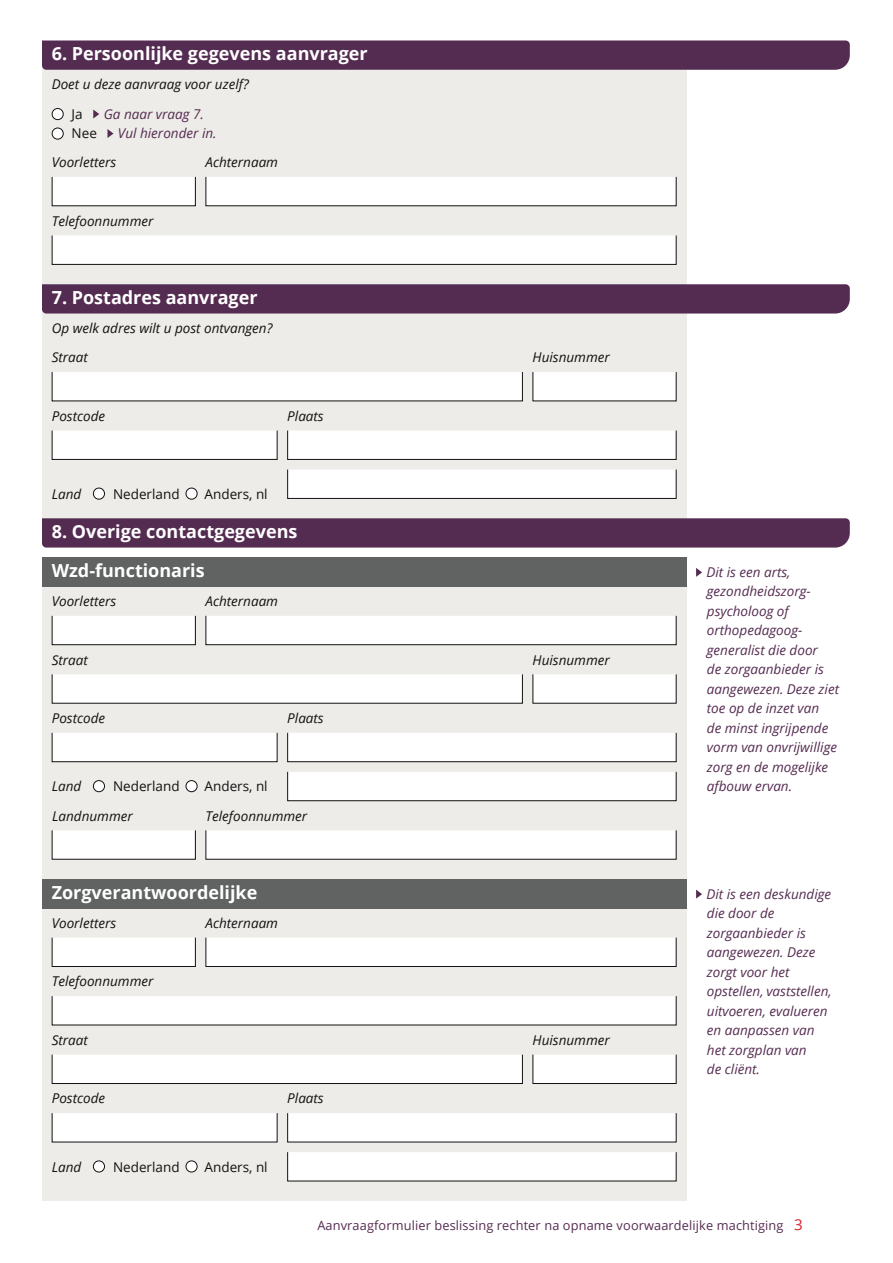
<style>
.page{position:relative;width:893px;height:1263px;background:#fff}
.page>*{position:absolute;margin:0;border:0;box-sizing:border-box;transform-origin:0 0}
.Sectie_01{font:700 18px "Open Sans";color:#fff}
.Sectie_02{font:700 18px "Open Sans";color:#fff}
.Instructie_01{font:italic 13.5px/19.5px "Open Sans";color:#552c51}
.Vraag_01{font:italic 13.5px "Open Sans";color:#121212}
.Antwoord_01{font:13.5px "Open Sans";color:#121212}
.Antwoord_01-2{font:italic 13.5px "Open Sans";color:#552c51}
.t1{font:12.75px "Open Sans";letter-spacing:.01em;color:#552c51}
.s1{font-size:15px;color:#d7202c}
</style>
<div class="page">
<div style="left:42px;top:60px;width:644px;height:224px;background:#edece8"></div>
<div style="left:42px;top:299px;width:644px;height:219px;background:#edece8"></div>
<div style="left:42px;top:557px;width:644px;height:332px;background:#edece8"></div>
<div style="left:42px;top:907px;width:644px;height:294px;background:#edece8"></div>
<div style="left:42px;top:41px;width:808px;height:29px;background:#552c51"></div>
<div style="left:42px;top:284px;width:808px;height:30px;background:#552c51"></div>
<div style="left:42px;top:557px;width:644px;height:29px;background:#606362"></div>
<svg style="left:696px;top:568px;width:6px;height:9px"></svg>
<div style="left:42px;top:518px;width:808px;height:30px;background:#552c51"></div>
<svg style="left:93px;top:110px;width:6px;height:9px"></svg>
<svg style="left:107px;top:129px;width:6px;height:9px"></svg>
<div style="left:42px;top:879px;width:644px;height:29px;background:#606362"></div>
<svg style="left:696px;top:890px;width:6px;height:9px"></svg>
<svg style="left:51px;top:176px;width:145px;height:31px;background:#f3f3f2"></svg>
<svg style="left:205px;top:176px;width:472px;height:31px;background:#f5f5f5"></svg>
<svg style="left:51px;top:235px;width:626px;height:30px;background:#f6f6f6"></svg>
<svg style="left:51px;top:430px;width:227px;height:30px;background:#f4f4f4"></svg>
<svg style="left:287px;top:430px;width:390px;height:30px;background:#f5f5f5"></svg>
<svg style="left:287px;top:469px;width:390px;height:30px;background:#f5f5f5"></svg>
<div style="left:93px;top:488px;width:12px;height:11px;background:#fff;border-radius:50%"></div>
<div style="left:93px;top:488px;width:12px;height:11px;border:1px solid #121212;border-radius:50%"></div>
<div style="left:186px;top:488px;width:11px;height:11px;background:#fff;border-radius:50%"></div>
<div style="left:186px;top:488px;width:11px;height:11px;border:1px solid #121212;border-radius:50%"></div>
<svg style="left:51px;top:372px;width:472px;height:30px;background:#f5f5f5"></svg>
<svg style="left:532px;top:372px;width:145px;height:30px;background:#f3f3f3"></svg>
<svg style="left:51px;top:732px;width:227px;height:30px;background:#f6f6f6"></svg>
<svg style="left:287px;top:732px;width:390px;height:30px;background:#f6f6f6"></svg>
<svg style="left:287px;top:771px;width:390px;height:30px;background:#f6f6f6"></svg>
<svg style="left:51px;top:674px;width:472px;height:30px;background:#f5f5f5"></svg>
<svg style="left:205px;top:830px;width:472px;height:30px;background:#f5f5f5"></svg>
<svg style="left:51px;top:830px;width:145px;height:30px;background:#f3f3f3"></svg>
<svg style="left:532px;top:674px;width:145px;height:30px;background:#f3f3f3"></svg>
<svg style="left:51px;top:615px;width:145px;height:30px;background:#f4f4f4"></svg>
<svg style="left:205px;top:615px;width:472px;height:30px;background:#f7f7f7"></svg>
<div style="left:93px;top:780px;width:12px;height:12px;background:#fff;border-radius:50%"></div>
<div style="left:93px;top:780px;width:12px;height:12px;border:1px solid #121212;border-radius:50%"></div>
<div style="left:186px;top:780px;width:11px;height:12px;background:#fff;border-radius:50%"></div>
<div style="left:186px;top:780px;width:11px;height:12px;border:1px solid #121212;border-radius:50%"></div>
<svg style="left:51px;top:1113px;width:227px;height:30px;background:#f4f4f4"></svg>
<svg style="left:287px;top:1113px;width:390px;height:30px;background:#f5f5f5"></svg>
<svg style="left:287px;top:1152px;width:390px;height:30px;background:#f5f5f5"></svg>
<svg style="left:51px;top:1054px;width:472px;height:30px;background:#f5f5f5"></svg>
<svg style="left:51px;top:996px;width:626px;height:30px;background:#f6f6f5"></svg>
<svg style="left:532px;top:1054px;width:145px;height:30px;background:#f3f3f3"></svg>
<svg style="left:51px;top:937px;width:145px;height:30px;background:#f3f3f3"></svg>
<svg style="left:205px;top:937px;width:472px;height:30px;background:#f5f5f5"></svg>
<div style="left:93px;top:1161px;width:12px;height:11px;background:#fff;border-radius:50%"></div>
<div style="left:93px;top:1160px;width:12px;height:12px;border:1px solid #121212;border-radius:50%"></div>
<div style="left:186px;top:1161px;width:11px;height:11px;background:#fff;border-radius:50%"></div>
<div style="left:186px;top:1160px;width:11px;height:12px;border:1px solid #121212;border-radius:50%"></div>
<div style="left:52px;top:108px;width:11px;height:12px;background:#fff;border-radius:50%"></div>
<div style="left:52px;top:108px;width:12px;height:12px;border:1px solid #121212;border-radius:50%"></div>
<div style="left:52px;top:128px;width:11px;height:11px;background:#fff;border-radius:50%"></div>
<div style="left:52px;top:128px;width:12px;height:12px;border:1px solid #121212;border-radius:50%"></div>
<h3 class="Sectie_01" style="left:52px;top:41px;width:317px">6. Persoonlijke gegevens aanvrager</h3>
<p class="Vraag_01" style="left:52px;top:75px;width:199px">Doet u deze aanvraag voor uzelf?</p>
<p class="Antwoord_01" style="left:72px;top:104px;width:13px">Ja</p>
<p class="Antwoord_01-2" style="left:104px;top:104px;width:102px">Ga naar vraag 7.</p>
<p class="Antwoord_01" style="left:72px;top:124px;width:27px">Nee</p>
<p class="Antwoord_01-2" style="left:118px;top:124px;width:100px">Vul hieronder in.</p>
<p class="Vraag_01" style="left:52px;top:153px;width:66px">Voorletters</p>
<p class="Vraag_01" style="left:52px;top:212px;width:103px">Telefoonnummer</p>
<p class="Vraag_01" style="left:205px;top:153px;width:74px">Achternaam</p>
<h3 class="Sectie_01" style="left:52px;top:285px;width:207px">7. Postadres aanvrager</h3>
<p class="Vraag_01" style="left:52px;top:319px;width:222px">Op welk adres wilt u post ontvangen?</p>
<p class="Vraag_01" style="left:52px;top:348px;width:38px">Straat</p>
<p class="Vraag_01" style="left:532px;top:348px;width:79px">Huisnummer</p>
<p class="Vraag_01" style="left:52px;top:407px;width:55px">Postcode</p>
<p class="Vraag_01" style="left:287px;top:407px;width:38px">Plaats</p>
<p class="Vraag_01" style="left:52px;top:485px;width:31px">Land</p>
<p class="Antwoord_01" style="left:113px;top:485px;width:68px">Nederland</p>
<p class="Antwoord_01" style="left:205px;top:485px;width:65px">Anders, nl</p>
<h3 class="Sectie_01" style="left:52px;top:519px;width:247px">8. Overige contactgegevens</h3>
<h3 class="Sectie_02" style="left:52px;top:558px;width:155px">Wzd-functionaris</h3>
<p class="Instructie_01" style="left:706px;top:562px;width:134px">Dit is een arts, gezondheidszorg&shy;psycholoog of orthopedagoog&shy;generalist die door<br>de zorgaanbieder is aangewezen. Deze ziet toe op de inzet van<br>de minst ingrijpende vorm van onvrijwillige zorg en de mogelijke afbouw ervan.</p>
<p class="Vraag_01" style="left:52px;top:592px;width:66px">Voorletters</p>
<p class="Vraag_01" style="left:205px;top:592px;width:74px">Achternaam</p>
<p class="Vraag_01" style="left:532px;top:650px;width:79px">Huisnummer</p>
<p class="Vraag_01" style="left:52px;top:650px;width:38px">Straat</p>
<p class="Vraag_01" style="left:52px;top:709px;width:55px">Postcode</p>
<p class="Vraag_01" style="left:287px;top:709px;width:38px">Plaats</p>
<p class="Vraag_01" style="left:52px;top:777px;width:31px">Land</p>
<p class="Antwoord_01" style="left:113px;top:777px;width:68px">Nederland</p>
<p class="Antwoord_01" style="left:205px;top:777px;width:65px">Anders, nl</p>
<p class="Vraag_01" style="left:52px;top:806px;width:82px">Landnummer</p>
<p class="Vraag_01" style="left:205px;top:806px;width:103px">Telefoonnummer</p>
<h3 class="Sectie_02" style="left:52px;top:879px;width:207px">Zorgverantwoordelijke</h3>
<p class="Instructie_01" style="left:706px;top:883px;width:127px">Dit is een deskundige die door de zorgaanbieder is aangewezen. Deze zorgt voor het opstellen, vaststellen, uitvoeren, evalueren en aanpassen van het zorgplan van<br>de cliënt.</p>
<p class="Vraag_01" style="left:52px;top:914px;width:66px">Voorletters</p>
<p class="Vraag_01" style="left:205px;top:914px;width:74px">Achternaam</p>
<p class="Vraag_01" style="left:52px;top:972px;width:103px">Telefoonnummer</p>
<p class="Vraag_01" style="left:532px;top:1031px;width:79px">Huisnummer</p>
<p class="Vraag_01" style="left:52px;top:1031px;width:38px">Straat</p>
<p class="Vraag_01" style="left:52px;top:1089px;width:55px">Postcode</p>
<p class="Vraag_01" style="left:287px;top:1089px;width:38px">Plaats</p>
<p class="Vraag_01" style="left:52px;top:1157px;width:31px">Land</p>
<p class="Antwoord_01" style="left:113px;top:1157px;width:68px">Nederland</p>
<p class="Antwoord_01" style="left:205px;top:1157px;width:65px">Anders, nl</p>
<p class="t1" style="left:317px;top:1217px;width:487px">Aanvraagformulier beslissing rechter na opname voorwaardelijke machtiging <span class="s1">3</span></p>
</div>
